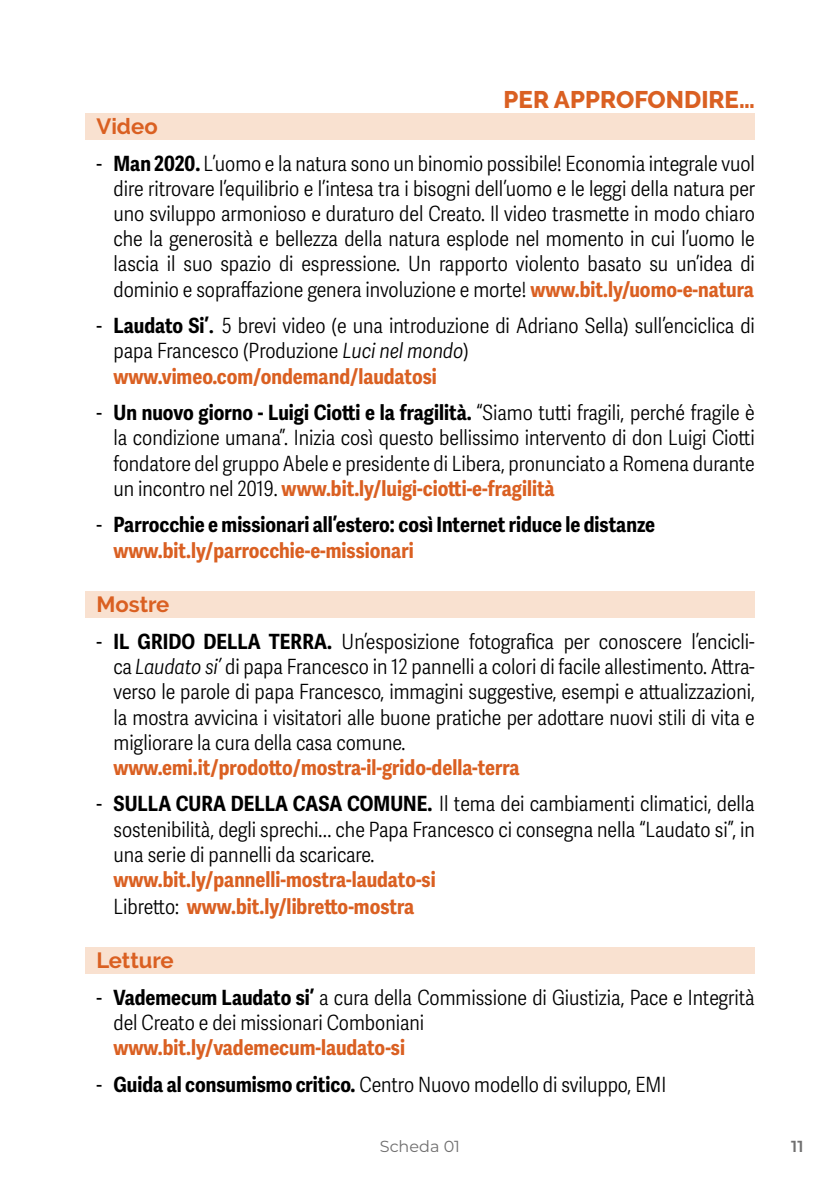
<style>
.page{position:relative;width:840px;height:1191px;background:#fff}
.page>*{position:absolute;margin:0;border:0;box-sizing:border-box;transform-origin:0 0}
.t1{font:800 24px "Raleway";color:#da6022}
.t2{font:700 22px "Raleway";color:#da6022}
.t3{font:300 21px/25.2px "Adelle Sans Cnd";color:#000;text-align:justify}
.t4{font:700 21px/26.4px "Adelle Sans Cnd";color:#da6022}
.t5{font:700 21px/25.2px "Adelle Sans Cnd";color:#000}
.t6{font:16px "Montserrat";color:#706f6f}
.t7{font:600 16px "Montserrat";color:#706f6f}
.s1{font-weight:400}
.s2{font-weight:700}
.s3{font-weight:700;color:#da6022}
.s4{font-family:"Times New Roman";font-weight:700}
.s5{font-style:italic}
.s6{color:#da6022}
.s7{font-weight:300;color:#000}
</style>
<div class="page">
<div style="left:85px;top:113px;width:669px;height:26px;background:#f9e1d0"></div>
<div style="left:85px;top:591px;width:669px;height:26px;background:#f9e1d0"></div>
<div style="left:85px;top:947px;width:669px;height:26px;background:#f9e1d0"></div>
<p class="t1" style="left:503px;top:86px;width:252px">PER APPROFONDIRE…</p>
<p class="t2" style="left:96px;top:114px;width:63px">Video</p>
<p class="t3" style="left:113px;top:151px;width:643px;text-indent:-17px"><span class="s1">-</span> <span class="s2">Man 2020.</span> L’uomo e la natura sono un binomio possibile! Economia integrale vuol dire ritrovare l’equilibrio e l’intesa tra i bisogni dell’uomo e le leggi della natura per uno sviluppo armonioso e duraturo del Creato. Il video trasmette in modo chiaro che la generosità e bellezza della natura esplode nel momento in cui l’uomo le lascia il suo spazio di espressione. Un rapporto violento basato su un’idea di dominio e sopraffazione genera involuzione e morte! <span class="s3">www.bit.ly/uomo-e-natura</span></p>
<p class="t3" style="left:113px;top:314px;width:642px;text-align:left;text-indent:-17px"><span class="s1">-</span> <span class="s2">Laudato Si’</span><span class="s4">.</span> 5 brevi video (e una introduzione di Adriano Sella) sull’enciclica di papa Francesco (Produzione <span class="s5">Luci nel mondo</span>) <span class="s3">www.vimeo.com/ondemand/laudatosi</span></p>
<p class="t3" style="left:113px;top:401px;width:642px;text-indent:-17px"><span class="s1">-</span> <span class="s2">Un nuovo giorno - Luigi Ciotti e la fragilità.</span> “Siamo tutti fragili, perché fragile è la condizione umana”. Inizia così questo bellissimo intervento di don Luigi Ciotti fondatore del gruppo Abele e presidente di Libera, pronunciato a Romena durante un incontro nel 2019. <span class="s3">www.bit.ly/luigi-ciotti-e-fragilità</span></p>
<p class="t5" style="left:113px;top:513px;width:543px;text-indent:-17px"><span class="s1">-</span> Parrocchie e missionari all’estero: così Internet riduce le distanze <span class="s6">www.bit.ly/parrocchie-e-missionari</span></p>
<p class="t2" style="left:96px;top:592px;width:74px">Mostre</p>
<p class="t3" style="left:113px;top:629px;width:642px;text-indent:-17px"><span class="s1">-</span> <span class="s2">IL GRIDO DELLA TERRA.</span> Un’esposizione fotografica per conoscere l’encicli&shy;ca <span class="s5">Laudato si’</span> di papa Francesco in 12 pannelli a colori di facile allestimento. Attra&shy;verso le parole di papa Francesco, immagini suggestive, esempi e attualizzazioni, la mostra avvicina i visitatori alle buone pratiche per adottare nuovi stili di vita e migliorare la cura della casa comune.</p>
<p class="t4" style="left:113px;top:754px;width:407px">www.emi.it/prodotto/mostra-il-grido-della-terra</p>
<p class="t3" style="left:113px;top:792px;width:642px;text-indent:-17px"><span class="s1">-</span> <span class="s2">SULLA CURA DELLA CASA COMUNE.</span> Il tema dei cambiamenti climatici, della sostenibilità, degli sprechi… che Papa Francesco ci consegna nella “Laudato si”, in una serie di pannelli da scaricare.</p>
<p class="t4" style="left:113px;top:867px;width:323px">www.bit.ly/pannelli-mostra-laudato-si<br><span class="s7">Libretto:</span> www.bit.ly/libretto-mostra</p>
<p class="t2" style="left:96px;top:948px;width:79px">Letture</p>
<p class="t3" style="left:113px;top:985px;width:642px;text-indent:-17px"><span class="s1">-</span> <span class="s2">Vademecum Laudato si’</span> a cura della Commissione di Giustizia, Pace e Integrità del Creato e dei missionari Comboniani</p>
<p class="t4" style="left:113px;top:1035px;width:293px">www.bit.ly/vademecum-laudato-si</p>
<p class="t3" style="left:96px;top:1072px;width:571px"><span class="s1">-</span> <span class="s2">Guida al consumismo critico.</span> Centro Nuovo modello di sviluppo, EMI</p>
<p class="t6" style="left:379px;top:1135px;width:82px">Scheda 01</p>
<p class="t7" style="left:790px;top:1134px;width:14px">11</p>
</div>
